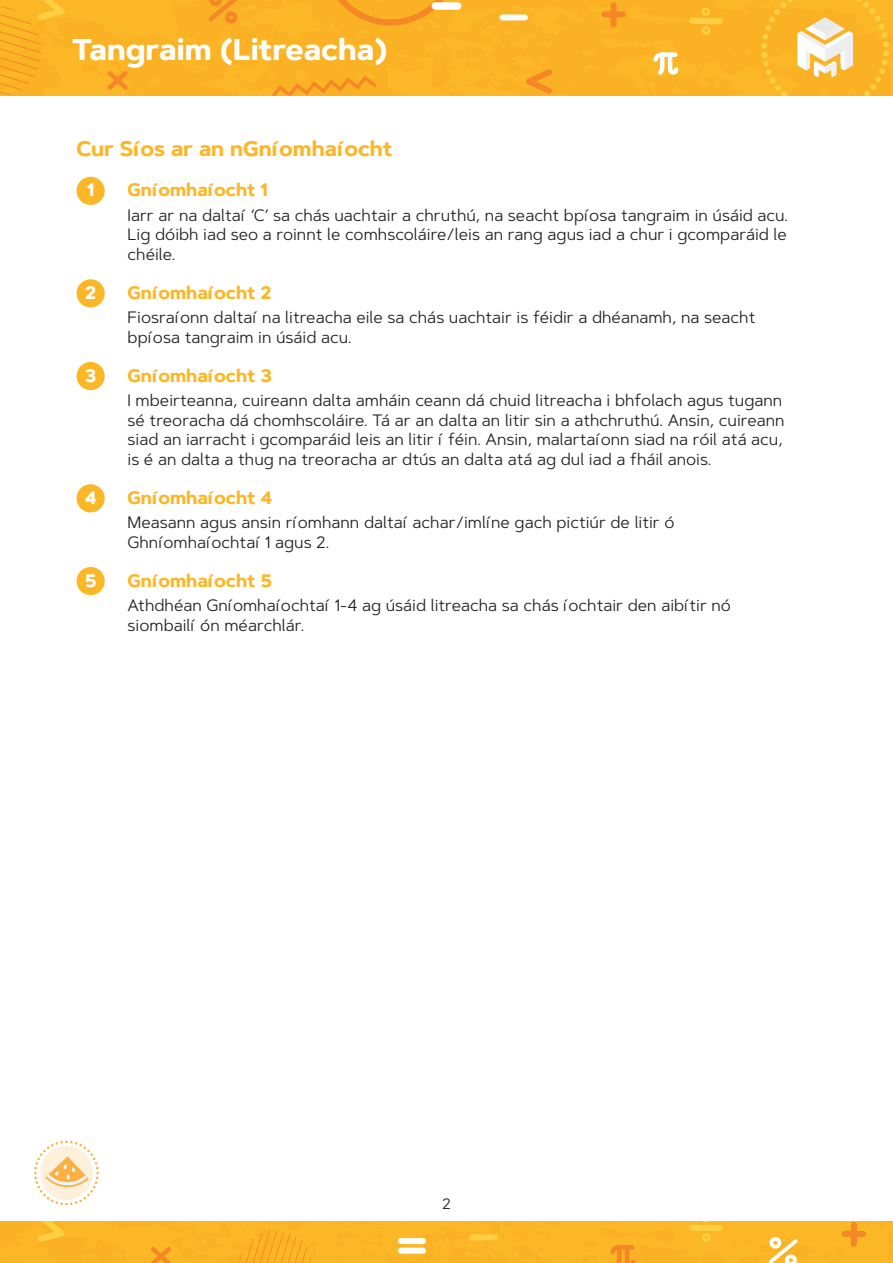
<style>
.page{position:relative;width:893px;height:1263px;background:#fff}
.page>*{position:absolute;margin:0;border:0;box-sizing:border-box;transform-origin:0 0}
.t1{font:700 30px "Artegra Sans";color:#fff}
.H2_Shape_and_Space-O{font:700 21px "Artegra Sans";color:#fcb726}
.H3_ShapeandSpace-ORA{font:700 18px "Artegra Sans";color:#fcb726}
.t2{font:700 18px "Artegra Sans";color:#fff}
.Body{font:16.5px/19.8px "Artegra Sans";color:#231f20}
.t3{font:15px "Artegra Sans";color:#231f20}
</style>
<div class="page">
<div style="left:0;top:0;width:893px;height:96px;background:#fbb124"></div>
<svg style="left:271px;top:75px;width:106px;height:21px;background:#f9a824"></svg>
<svg style="left:103px;top:67px;width:29px;height:27px"></svg>
<svg style="left:0;top:0;width:75px;height:94px;background:#fbb326"></svg>
<svg style="left:514px;top:64px;width:43px;height:32px"></svg>
<div style="left:502px;top:14px;width:23px;height:6px;background:#fff"></div>
<svg style="left:686px;top:5px;width:40px;height:33px"></svg>
<div style="left:604px;top:11px;width:19px;height:6px;background:#f58726"></div>
<div style="left:610px;top:5px;width:7px;height:20px;background:#f58726"></div>
<svg style="left:651px;top:50px;width:30px;height:29px"></svg>
<svg style="left:323px;top:0;width:135px;height:25px;background:#f9a925"></svg>
<svg style="left:204px;top:0;width:38px;height:27px"></svg>
<svg style="left:761px;top:0;width:128px;height:96px;background:#fabf49"></svg>
<div style="left:435px;top:2px;width:23px;height:8px;background:#fff"></div>
<div style="left:0;top:1221px;width:893px;height:42px;background:#fcb726"></div>
<svg style="left:34px;top:1140px;width:64px;height:64px"></svg>
<div style="left:77px;top:177px;width:28px;height:28px;background:#fcb726;border-radius:50%"></div>
<div style="left:77px;top:279px;width:28px;height:28px;background:#fcb726;border-radius:50%"></div>
<div style="left:77px;top:362px;width:28px;height:28px;background:#fcb726;border-radius:50%"></div>
<div style="left:77px;top:484px;width:28px;height:28px;background:#fcb726;border-radius:50%"></div>
<div style="left:77px;top:567px;width:28px;height:28px;background:#fcb726;border-radius:50%"></div>
<h1 class="t1" style="left:72px;top:28px;width:317px">Tangraim (Litreacha)</h1>
<p class="H2_Shape_and_Space-O" style="left:77px;top:133px;width:318px">Cur Síos ar an nGníomhaíocht</p>
<h3 class="t2" style="left:87px;top:177px;width:9px">1</h3>
<p class="H3_ShapeandSpace-ORA" style="left:128px;top:177px;width:142px">Gníomhaíocht 1</p>
<p class="Body" style="left:128px;top:204px;width:662px;text-align:justify">Iarr ar na daltaí ‘C’ sa chás uachtair a chruthú, na seacht bpíosa tangraim in úsáid acu.<br>Lig dóibh iad seo a roinnt le comhscoláire/leis an rang agus iad a chur i gcomparáid le chéile.</p>
<h3 class="t2" style="left:85px;top:279px;width:12px">2</h3>
<p class="H3_ShapeandSpace-ORA" style="left:128px;top:279px;width:145px">Gníomhaíocht 2</p>
<p class="Body" style="left:128px;top:307px;width:629px">Fiosraíonn daltaí na litreacha eile sa chás uachtair is féidir a dhéanamh, na seacht bpíosa tangraim in úsáid acu.</p>
<h3 class="t2" style="left:85px;top:362px;width:13px">3</h3>
<p class="H3_ShapeandSpace-ORA" style="left:128px;top:362px;width:146px">Gníomhaíocht 3</p>
<p class="Body" style="left:128px;top:390px;width:659px">I mbeirteanna, cuireann dalta amháin ceann dá chuid litreacha i bhfolach agus tugann sé treoracha dá chomhscoláire. Tá ar an dalta an litir sin a athchruthú. Ansin, cuireann siad an iarracht i gcomparáid leis an litir í féin. Ansin, malartaíonn siad na róil atá acu, is é an dalta a thug na treoracha ar dtús an dalta atá ag dul iad a fháil anois.</p>
<h3 class="t2" style="left:85px;top:484px;width:13px">4</h3>
<p class="H3_ShapeandSpace-ORA" style="left:128px;top:484px;width:146px">Gníomhaíocht 4</p>
<p class="Body" style="left:128px;top:512px;width:548px">Measann agus ansin ríomhann daltaí achar/imlíne gach pictiúr de litir ó<br>Ghníomhaíochtaí 1 agus 2.</p>
<h3 class="t2" style="left:85px;top:567px;width:13px">5</h3>
<p class="H3_ShapeandSpace-ORA" style="left:128px;top:567px;width:146px">Gníomhaíocht 5</p>
<p class="Body" style="left:128px;top:595px;width:605px">Athdhéan Gníomhaíochtaí 1-4 ag úsáid litreacha sa chás íochtair den aibítir nó siombailí ón méarchlár.</p>
<p class="t3" style="left:442px;top:1193px;width:10px">2</p>
</div>
